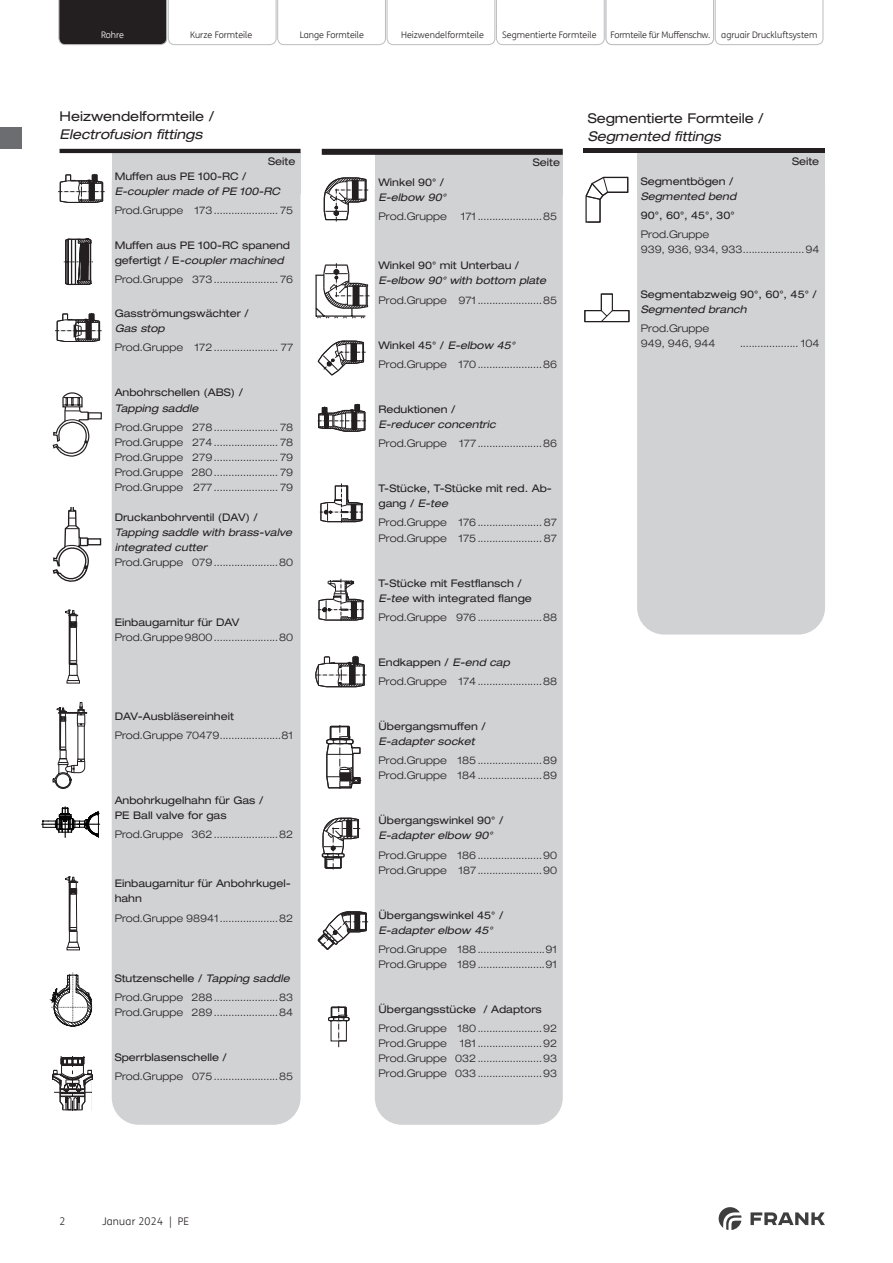
<style>
.page{position:relative;width:893px;height:1263px;background:#fff}
.page>*{position:absolute;margin:0;border:0;box-sizing:border-box;transform-origin:0 0}
.t1{font:expanded 13.5px "Helvetica Neue LT Pro";color:#231f20}
.t2{font:italic expanded 13.5px "Helvetica Neue LT Pro";color:#231f20}
.t3{font:300 expanded 10.5px/15px "Helvetica Neue LT Pro";color:#231f20}
.t4{font:expanded 10.5px/15px "Helvetica Neue LT Pro";color:#231f20}
.t5{font:italic expanded 10.5px/15px "Helvetica Neue LT Pro";color:#231f20}
.t6{font:300 10.5px "FS Me Pro";letter-spacing:.02em;color:#231f20}
.t7{font:300 9px "FS Me Pro";color:#231f20}
.t8{font:300 9px "FS Me Pro";letter-spacing:-.01em;color:#fff}
.s1{font-style:italic}
.s2{font-weight:400}
.s3{font-weight:400;font-style:italic}
</style>
<div class="page">
<svg style="left:719px;top:1207px;width:22px;height:23px"></svg>
<svg style="left:750px;top:1212px;width:75px;height:13px"></svg>
<svg style="left:59px;top:0;width:764px;height:45px"></svg>
<svg style="left:52px;top:1056px;width:41px;height:54px"></svg>
<div style="left:85px;top:1050px;width:9px;height:17px;background:#fff"></div>
<div style="left:375px;top:153px;width:188px;height:44px;background:#d1d2d4"></div>
<div style="left:375px;top:162px;width:188px;height:963px;background:#d1d2d4;border-radius:27px"></div>
<svg style="left:322px;top:149px;width:241px;height:6px"></svg>
<div style="left:112px;top:153px;width:189px;height:41px;background:#d1d2d4"></div>
<div style="left:112px;top:155px;width:189px;height:970px;background:#d1d2d4;border-radius:27px"></div>
<hr style="left:60px;top:149px;width:241px;height:4px;background:#231f20">
<svg style="left:58px;top:174px;width:47px;height:29px"></svg>
<svg style="left:323px;top:177px;width:45px;height:45px"></svg>
<svg style="left:318px;top:340px;width:48px;height:36px"></svg>
<svg style="left:320px;top:483px;width:43px;height:40px"></svg>
<svg style="left:318px;top:404px;width:48px;height:28px"></svg>
<svg style="left:315px;top:656px;width:51px;height:32px"></svg>
<svg style="left:326px;top:725px;width:36px;height:64px"></svg>
<svg style="left:52px;top:392px;width:50px;height:65px"></svg>
<svg style="left:52px;top:508px;width:50px;height:74px"></svg>
<svg style="left:322px;top:818px;width:38px;height:51px"></svg>
<svg style="left:317px;top:911px;width:51px;height:39px"></svg>
<svg style="left:318px;top:579px;width:46px;height:42px"></svg>
<svg style="left:315px;top:263px;width:54px;height:55px"></svg>
<svg style="left:328px;top:1006px;width:22px;height:41px"></svg>
<svg style="left:55px;top:313px;width:47px;height:29px"></svg>
<div style="left:637px;top:153px;width:188px;height:44px;background:#d1d2d4"></div>
<div style="left:637px;top:155px;width:188px;height:480px;background:#d1d2d4;border-radius:27px"></div>
<hr style="left:584px;top:149px;width:241px;height:4px;background:#231f20">
<svg style="left:585px;top:176px;width:44px;height:47px"></svg>
<svg style="left:584px;top:293px;width:46px;height:30px"></svg>
<svg style="left:64px;top:239px;width:29px;height:46px"></svg>
<svg style="left:51px;top:972px;width:41px;height:55px"></svg>
<svg style="left:65px;top:610px;width:15px;height:73px"></svg>
<svg style="left:42px;top:807px;width:58px;height:31px"></svg>
<svg style="left:53px;top:702px;width:34px;height:87px"></svg>
<svg style="left:65px;top:877px;width:15px;height:73px"></svg>
<div style="left:0;top:127px;width:21px;height:22px;background:#6c6d70"></div>
<p class="t8" style="left:101px;top:29px;width:24px">Rohre</p>
<p class="t7" style="left:190px;top:29px;width:64px">Kurze Formteile</p>
<p class="t7" style="left:300px;top:29px;width:66px">Lange Formteile</p>
<p class="t7" style="left:401px;top:29px;width:84px">Heizwendelformteile</p>
<p class="t7" style="left:502px;top:29px;width:96px">Segmentierte Formteile</p>
<p class="t7" style="left:611px;top:29px;width:208px">Formteile für Muffenschw. agruair Druckluftsystem</p>
<p class="t1" style="left:60px;top:108px;width:156px">Heizwendelformteile /</p>
<p class="t2" style="left:60px;top:126px;width:145px">Electrofusion fittings</p>
<p class="t4" style="left:268px;top:154px;width:29px">Seite</p>
<p class="t4" style="left:115px;top:169px;width:133px">Muffen aus PE 100-RC /</p>
<p class="t5" style="left:115px;top:184px;width:167px">E-coupler made of PE 100-RC</p>
<p class="t3" style="left:115px;top:203px;width:180px">Prod.Gruppe 173...................... 75</p>
<p class="t4" style="left:115px;top:237px;width:177px">Muffen aus PE 100-RC spanend gefertigt / E<span class="s1">-coupler machined</span></p>
<p class="t3" style="left:115px;top:271px;width:180px">Prod.Gruppe 373...................... 76</p>
<p class="t4" style="left:115px;top:306px;width:136px">Gasströmungswächter /</p>
<p class="t5" style="left:115px;top:321px;width:52px">Gas stop</p>
<p class="t3" style="left:115px;top:340px;width:180px">Prod.Gruppe 172...................... 77</p>
<p class="t4" style="left:115px;top:385px;width:130px">Anbohrschellen (ABS) /</p>
<p class="t5" style="left:115px;top:400px;width:85px">Tapping saddle</p>
<p class="t3" style="left:115px;top:419px;width:180px;text-align:justify">Prod.Gruppe 278...................... 78<br>Prod.Gruppe 274...................... 78<br>Prod.Gruppe 279...................... 79<br>Prod.Gruppe 280...................... 79<br>Prod.Gruppe 277...................... 79</p>
<p class="t4" style="left:115px;top:509px;width:145px">Druckanbohrventil (DAV) /</p>
<p class="t5" style="left:115px;top:524px;width:179px">Tapping saddle with brass-valve integrated cutter</p>
<p class="t3" style="left:115px;top:554px;width:180px">Prod.Gruppe 079......................80</p>
<p class="t4" style="left:115px;top:614px;width:126px">Einbaugarnitur für DAV</p>
<p class="t3" style="left:115px;top:629px;width:180px">Prod.Gruppe9800......................80</p>
<p class="t4" style="left:115px;top:709px;width:121px">DAV-Ausbläsereinheit</p>
<p class="t3" style="left:115px;top:728px;width:180px">Prod.Gruppe 70479.....................81</p>
<p class="t4" style="left:115px;top:792px;width:150px">Anbohrkugelhahn für Gas /<br>PE Ball valve for gas</p>
<p class="t3" style="left:115px;top:826px;width:180px">Prod.Gruppe 362......................82</p>
<p class="t4" style="left:115px;top:876px;width:178px">Einbaugarnitur für Anbohrkugel&shy;hahn</p>
<p class="t3" style="left:115px;top:910px;width:180px">Prod.Gruppe 98941....................82</p>
<p class="t3" style="left:115px;top:968px;width:180px;line-height:19.4px"><span class="s2">Stutzenschelle /</span> <span class="s3">Tapping saddle<br></span>Prod.Gruppe 288......................83</p>
<p class="t3" style="left:115px;top:1004px;width:180px">Prod.Gruppe 289......................84</p>
<p class="t4" style="left:115px;top:1049px;width:114px">Sperrblasenschelle /</p>
<p class="t3" style="left:115px;top:1069px;width:180px">Prod.Gruppe 075......................85</p>
<p class="t6" style="left:60px;top:1214px;width:8px">2</p>
<p class="t6" style="left:102px;top:1214px;width:89px">Januar 2024 | PE</p>
<p class="t4" style="left:533px;top:155px;width:29px">Seite</p>
<p class="t4" style="left:378px;top:174px;width:67px">Winkel 90° /</p>
<p class="t5" style="left:378px;top:189px;width:69px">E-elbow 90°</p>
<p class="t3" style="left:378px;top:209px;width:70px">Prod.Gruppe</p>
<p class="t3" style="left:461px;top:209px;width:98px">171 ......................85</p>
<p class="t4" style="left:378px;top:258px;width:142px">Winkel 90° mit Unterbau /</p>
<p class="t5" style="left:378px;top:273px;width:169px">E-elbow 90° with bottom plate</p>
<p class="t3" style="left:378px;top:292px;width:180px">Prod.Gruppe 971 ......................85</p>
<p class="t3" style="left:378px;top:335px;width:180px;line-height:19.4px"><span class="s2">Winkel 45° /</span> <span class="s3">E-elbow 45°<br></span>Prod.Gruppe 170......................86</p>
<p class="t4" style="left:378px;top:401px;width:79px">Reduktionen /</p>
<p class="t5" style="left:378px;top:416px;width:119px">E-reducer concentric</p>
<p class="t3" style="left:378px;top:436px;width:180px">Prod.Gruppe 177......................86</p>
<p class="t4" style="left:378px;top:481px;width:175px">T-Stücke, T-Stücke mit red. Ab&shy;gang / <span class="s1">E-tee</span></p>
<p class="t3" style="left:378px;top:515px;width:180px">Prod.Gruppe 176...................... 87<br>Prod.Gruppe 175...................... 87</p>
<p class="t4" style="left:378px;top:575px;width:155px">T-Stücke mit Festflansch /<br><span class="s1">E-tee</span> with integrated flange</p>
<p class="t3" style="left:378px;top:609px;width:180px">Prod.Gruppe 976......................88</p>
<p class="t3" style="left:378px;top:652px;width:180px;line-height:19.4px"><span class="s2">Endkappen /</span> <span class="s3">E-end cap<br></span>Prod.Gruppe 174......................88</p>
<p class="t4" style="left:378px;top:718px;width:109px">Übergangsmuffen /</p>
<p class="t5" style="left:378px;top:733px;width:98px">E-adapter socket</p>
<p class="t3" style="left:378px;top:753px;width:180px">Prod.Gruppe 185......................89<br>Prod.Gruppe 184......................89</p>
<p class="t4" style="left:378px;top:813px;width:126px">Übergangswinkel 90° /</p>
<p class="t5" style="left:378px;top:828px;width:116px">E-adapter elbow 90°</p>
<p class="t3" style="left:378px;top:847px;width:180px">Prod.Gruppe 186......................90<br>Prod.Gruppe 187......................90</p>
<p class="t4" style="left:378px;top:907px;width:126px">Übergangswinkel 45° /</p>
<p class="t5" style="left:378px;top:922px;width:116px">E-adapter elbow 45°</p>
<p class="t3" style="left:378px;top:941px;width:180px">Prod.Gruppe 188.......................91<br>Prod.Gruppe 189.......................91</p>
<p class="t4" style="left:378px;top:1001px;width:165px">Übergangsstücke / Adaptors</p>
<p class="t3" style="left:378px;top:1021px;width:180px;text-align:justify">Prod.Gruppe 180......................92<br>Prod.Gruppe 181 ......................92<br>Prod.Gruppe 032......................93<br>Prod.Gruppe 033......................93</p>
<p class="t1" style="left:588px;top:110px;width:177px">Segmentierte Formteile /</p>
<p class="t2" style="left:588px;top:128px;width:135px">Segmented fittings</p>
<p class="t4" style="left:792px;top:154px;width:29px">Seite</p>
<p class="t4" style="left:641px;top:173px;width:94px">Segmentbögen /</p>
<p class="t5" style="left:641px;top:188px;width:97px">Segmented bend</p>
<p class="t4" style="left:641px;top:207px;width:95px">90°, 60°, 45°, 30°</p>
<p class="t3" style="left:641px;top:227px;width:180px">Prod.Gruppe<br>939, 936, 934, 933.....................94</p>
<p class="t4" style="left:641px;top:287px;width:177px">Segmentabzweig 90°, 60°, 45° /</p>
<p class="t5" style="left:641px;top:302px;width:107px">Segmented branch</p>
<p class="t3" style="left:641px;top:321px;width:76px">Prod.Gruppe<br>949, 946, 944</p>
<p class="t3" style="left:740px;top:336px;width:81px">.................... 104</p>
</div>
